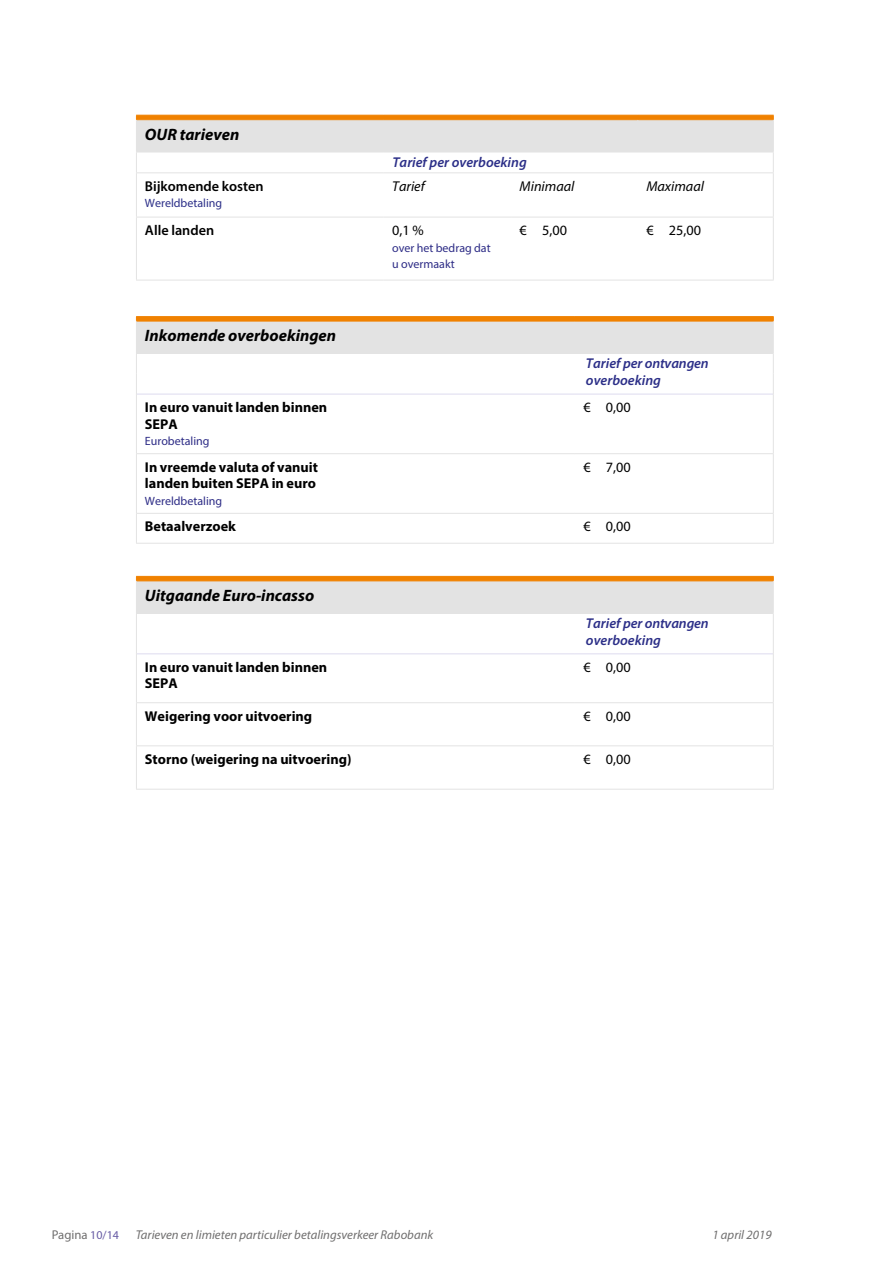
<style>
.page{position:relative;width:893px;height:1263px;background:#fff}
.page>*{position:absolute;margin:0;border:0;box-sizing:border-box;transform-origin:0 0}
.t1{font:italic 700 16.5px "Myriad Pro";color:#000}
.t2{font:700 14.25px/16.5px "Myriad Pro";color:#000}
.t3{font:italic 600 14.25px/17px "Myriad Pro";color:#2c2f88}
.t4{font:14.25px "Myriad Pro";color:#000}
.t5{font:600 14.25px "Myriad Pro";color:#000}
.t6{font:italic 14.25px "Myriad Pro";color:#000}
.t7{font:italic 12.75px "Myriad Pro";color:#706f6f}
.t8{font:12.75px "Myriad Pro";color:#706f6f}
.t9{font:12px/16.5px "Myriad Pro";color:#2d2c86}
.t10{font:12px "Myriad Pro";color:#2c2f88}
.s1{font-size:12px;color:#675ba4}
</style>
<div class="page">
<hr style="left:136px;top:173px;width:1px;height:44px;background:#e3e3e3">
<hr style="left:136px;top:217px;width:248px;height:1px;background:#e3e3e3">
<hr style="left:136px;top:217px;width:1px;height:63px;background:#e3e3e3">
<hr style="left:384px;top:217px;width:127px;height:1px;background:#e3e3e3">
<hr style="left:136px;top:280px;width:248px;height:1px;background:#e3e3e3">
<hr style="left:384px;top:280px;width:127px;height:1px;background:#e3e3e3">
<svg style="left:136px;top:115px;width:638px;height:57px"></svg>
<hr style="left:136px;top:172px;width:248px;height:1px;background:#e3e3e3">
<hr style="left:384px;top:172px;width:127px;height:1px;background:#e3e3e3">
<hr style="left:511px;top:172px;width:127px;height:1px;background:#e3e3e3">
<hr style="left:638px;top:172px;width:136px;height:1px;background:#e3e3e3">
<hr style="left:773px;top:173px;width:1px;height:44px;background:#e3e3e3">
<hr style="left:511px;top:217px;width:127px;height:1px;background:#e3e3e3">
<hr style="left:638px;top:217px;width:136px;height:1px;background:#e3e3e3">
<hr style="left:773px;top:217px;width:1px;height:63px;background:#e3e3e3">
<hr style="left:511px;top:280px;width:127px;height:1px;background:#e3e3e3">
<hr style="left:638px;top:280px;width:136px;height:1px;background:#e3e3e3">
<div style="left:136px;top:321px;width:637px;height:32px;background:#e3e3e3"></div>
<hr style="left:137px;top:394px;width:438px;height:1px;background:#dddbef">
<hr style="left:575px;top:394px;width:198px;height:1px;background:#dddbef">
<hr style="left:136px;top:316px;width:439px;height:1px;background:#f08100">
<hr style="left:575px;top:316px;width:199px;height:1px;background:#f08100">
<hr style="left:136px;top:321px;width:439px;height:1px;background:#f08100">
<hr style="left:575px;top:321px;width:199px;height:1px;background:#f08100">
<svg style="left:136px;top:354px;width:1px;height:40px"></svg>
<svg style="left:773px;top:354px;width:1px;height:40px"></svg>
<hr style="left:136px;top:321px;width:1px;height:32px;background:#e3e3e3">
<hr style="left:773px;top:321px;width:1px;height:32px;background:#e3e3e3">
<hr style="left:136px;top:353px;width:439px;height:1px;background:#e3e3e3">
<hr style="left:575px;top:353px;width:199px;height:1px;background:#e3e3e3">
<hr style="left:136px;top:317px;width:638px;height:4px;background:#f08100">
<hr style="left:136px;top:394px;width:1px;height:59px;background:#e3e3e3">
<hr style="left:773px;top:394px;width:1px;height:59px;background:#e3e3e3">
<hr style="left:136px;top:453px;width:439px;height:1px;background:#e3e3e3">
<hr style="left:136px;top:454px;width:1px;height:59px;background:#e3e3e3">
<hr style="left:575px;top:453px;width:199px;height:1px;background:#e3e3e3">
<hr style="left:773px;top:454px;width:1px;height:59px;background:#e3e3e3">
<hr style="left:136px;top:513px;width:439px;height:1px;background:#e3e3e3">
<svg style="left:136px;top:514px;width:1px;height:29px"></svg>
<hr style="left:575px;top:513px;width:199px;height:1px;background:#e3e3e3">
<svg style="left:773px;top:514px;width:1px;height:29px"></svg>
<hr style="left:136px;top:543px;width:439px;height:1px;background:#e3e3e3">
<hr style="left:575px;top:543px;width:199px;height:1px;background:#e3e3e3">
<div style="left:136px;top:581px;width:637px;height:32px;background:#e3e3e3"></div>
<hr style="left:137px;top:653px;width:438px;height:1px;background:#dddbef">
<hr style="left:575px;top:653px;width:198px;height:1px;background:#dddbef">
<svg style="left:136px;top:614px;width:1px;height:40px"></svg>
<svg style="left:773px;top:614px;width:1px;height:40px"></svg>
<hr style="left:773px;top:581px;width:1px;height:32px;background:#e3e3e3">
<hr style="left:136px;top:613px;width:439px;height:1px;background:#e3e3e3">
<hr style="left:575px;top:613px;width:199px;height:1px;background:#e3e3e3">
<svg style="left:136px;top:576px;width:638px;height:5px;background:#f08304"></svg>
<hr style="left:136px;top:654px;width:1px;height:48px;background:#e3e3e3">
<hr style="left:773px;top:654px;width:1px;height:48px;background:#e3e3e3">
<hr style="left:136px;top:702px;width:439px;height:1px;background:#e3e3e3">
<hr style="left:136px;top:703px;width:1px;height:42px;background:#e3e3e3">
<hr style="left:575px;top:702px;width:199px;height:1px;background:#e3e3e3">
<hr style="left:773px;top:703px;width:1px;height:42px;background:#e3e3e3">
<hr style="left:136px;top:745px;width:439px;height:1px;background:#e3e3e3">
<hr style="left:136px;top:746px;width:1px;height:43px;background:#e3e3e3">
<hr style="left:575px;top:745px;width:199px;height:1px;background:#e3e3e3">
<hr style="left:773px;top:746px;width:1px;height:43px;background:#e3e3e3">
<hr style="left:136px;top:789px;width:439px;height:1px;background:#e3e3e3">
<hr style="left:575px;top:789px;width:199px;height:1px;background:#e3e3e3">
<p class="t1" style="left:145px;top:124px;width:96px">OUR tarieven</p>
<p class="t5" style="left:145px;top:177px;width:120px">Bijkomende kosten</p>
<p class="t10" style="left:145px;top:196px;width:79px">Wereldbetaling</p>
<p class="t3" style="left:392px;top:154px;width:136px">Tarief per overboeking</p>
<p class="t6" style="left:392px;top:177px;width:34px">Tarief</p>
<p class="t6" style="left:520px;top:177px;width:56px">Minimaal</p>
<p class="t6" style="left:646px;top:177px;width:59px">Maximaal</p>
<p class="t5" style="left:145px;top:221px;width:71px">Alle landen</p>
<p class="t4" style="left:392px;top:222px;width:33px">0,1 %</p>
<p class="t9" style="left:392px;top:239px;width:100px">over het bedrag dat u overmaakt</p>
<p class="t1" style="left:145px;top:325px;width:193px">Inkomende overboekingen</p>
<p class="t2" style="left:145px;top:399px;width:184px">In euro vanuit landen binnen<br>SEPA</p>
<p class="t9" style="left:145px;top:433px;width:66px">Eurobetaling</p>
<p class="t2" style="left:145px;top:458px;width:175px">In vreemde valuta of vanuit landen buiten SEPA in euro</p>
<p class="t9" style="left:145px;top:492px;width:79px">Wereldbetaling</p>
<p class="t4" style="left:520px;top:222px;width:49px">€ 5,00</p>
<p class="t4" style="left:646px;top:222px;width:56px">€ 25,00</p>
<p class="t3" style="left:586px;top:355px;width:124px">Tarief per ontvangen overboeking</p>
<p class="t4" style="left:583px;top:399px;width:49px">€ 0,00</p>
<p class="t4" style="left:583px;top:458px;width:49px">€ 7,00</p>
<p class="t2" style="left:145px;top:518px;width:92px">Betaalverzoek</p>
<p class="t4" style="left:583px;top:518px;width:49px">€ 0,00</p>
<p class="t1" style="left:145px;top:585px;width:171px">Uitgaande Euro-incasso</p>
<p class="t3" style="left:586px;top:614px;width:124px">Tarief per ontvangen overboeking</p>
<p class="t2" style="left:145px;top:658px;width:184px">In euro vanuit landen binnen<br>SEPA</p>
<p class="t4" style="left:583px;top:658px;width:49px">€ 0,00</p>
<p class="t2" style="left:145px;top:707px;width:169px">Weigering voor uitvoering</p>
<p class="t4" style="left:583px;top:707px;width:49px">€ 0,00</p>
<p class="t2" style="left:145px;top:750px;width:208px">Storno (weigering na uitvoering)</p>
<p class="t4" style="left:583px;top:750px;width:49px">€ 0,00</p>
<p class="t8" style="left:52px;top:1227px;width:69px">Pagina <span class="s1">10/14</span></p>
<p class="t7" style="left:136px;top:1227px;width:299px">Tarieven en limieten particulier betalingsverkeer Rabobank</p>
<p class="t7" style="left:712px;top:1227px;width:61px">1 april 2019</p>
</div>
